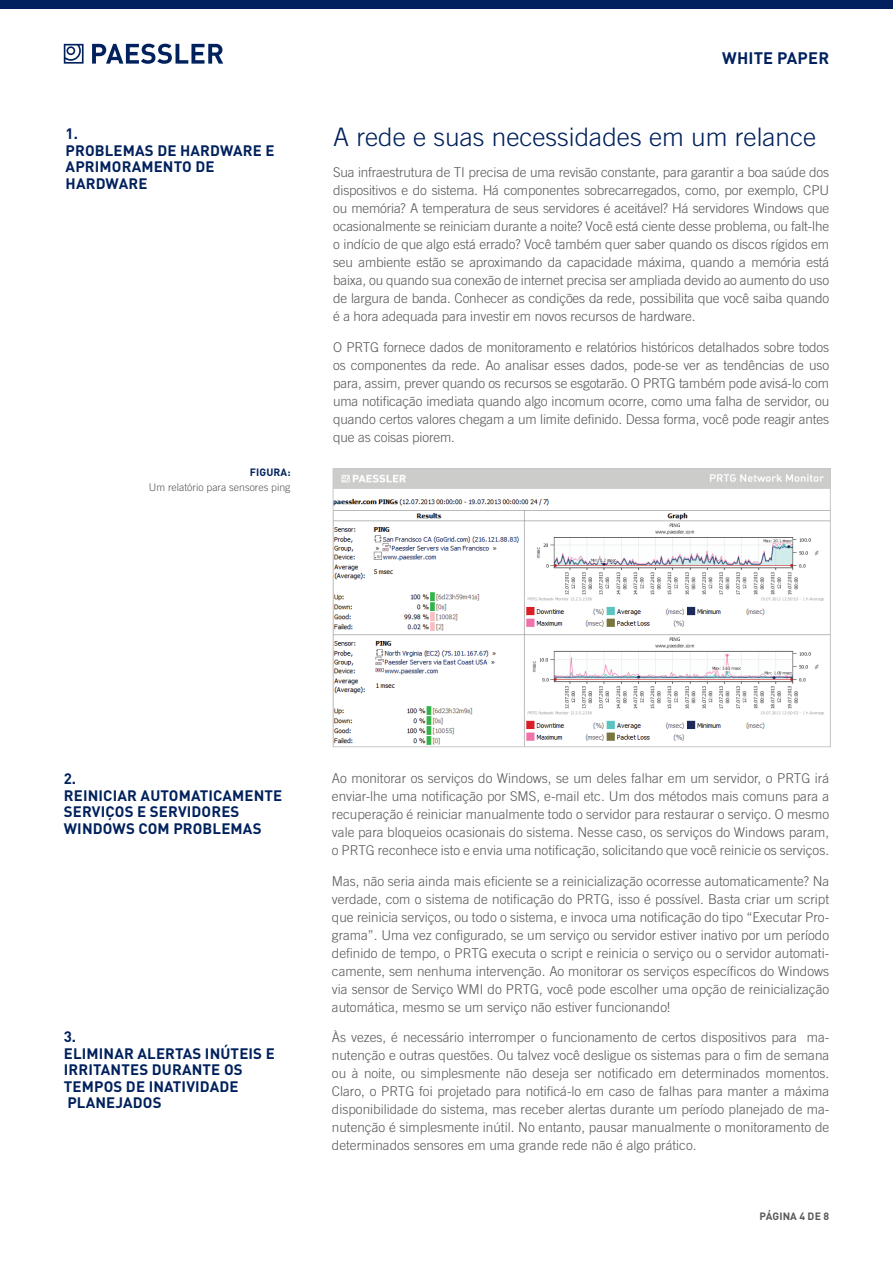
<style>
.page{position:relative;width:893px;height:1263px;background:#fff}
.page>*{position:absolute;margin:0;border:0;box-sizing:border-box;transform-origin:0 0}
.Überschrift_2{font:300 25.5px "Trade Gothic LT Std";color:#00215d}
.t1{font:700 16.5px "DINOT";letter-spacing:.01em;color:#00215d}
.Überschrift_3{font:700 15px/16.5px "DINOT";letter-spacing:.01em;color:#00215d}
.Fliesstext{font:300 13.5px/18px "Trade Gothic LT Std";color:#57585a;text-align:justify}
.Bildunterschrift{font:300 10.5px/15px "Trade Gothic LT Std";color:#57585a;text-align:right}
.t2{font:700 10.5px "DINOT";letter-spacing:.01em;color:#57585a}
.s1{font-family:"DINOT";font-weight:700;color:#00215d}
</style>
<div class="page">
<div style="left:223px;top:0;width:223px;height:9px;background:#00215d"></div>
<div style="left:0;top:0;width:223px;height:9px;background:#00215d"></div>
<div style="left:446px;top:0;width:224px;height:9px;background:#00215d"></div>
<div style="left:670px;top:0;width:223px;height:9px;background:#00215d"></div>
<svg style="left:64px;top:44px;width:20px;height:20px"></svg>
<svg style="left:92px;top:44px;width:131px;height:20px"></svg>
<img style="left:335px;top:470px;width:494px;height:275px">
<div style="left:333px;top:468px;width:498px;height:279px;border:1px solid #c7c8ca"></div>
<p class="Überschrift_3" style="left:66px;top:125px;width:211px">1.<br>PROBLEMAS DE HARDWARE E<br>APRIMORAMENTO DE<br>HARDWARE</p>
<p class="Bildunterschrift" style="left:149px;top:464px;width:143px"><span class="s1">FIGURA:<br></span>Um relatório para sensores ping</p>
<p class="t1" style="left:722px;top:47px;width:108px">WHITE PAPER</p>
<p class="Überschrift_2" style="left:333px;top:122px;width:485px">A rede e suas necessidades em um relance</p>
<p class="Fliesstext" style="left:333px;top:163px;width:498px">Sua infraestrutura de TI precisa de uma revisão constante, para garantir a boa saúde dos dispositivos e do sistema. Há componentes sobrecarregados, como, por exemplo, CPU ou memória? A temperatura de seus servidores é aceitável? Há servidores Windows que ocasionalmente se reiniciam durante a noite? Você está ciente desse problema, ou falt-lhe o indício de que algo está errado? Você também quer saber quando os discos rígidos em seu ambiente estão se aproximando da capacidade máxima, quando a memória está baixa, ou quando sua conexão de internet precisa ser ampliada devido ao aumento do uso de largura de banda. Conhecer as condições da rede, possibilita que você saiba quando é a hora adequada para investir em novos recursos de hardware.</p>
<p class="Fliesstext" style="left:333px;top:338px;width:498px">O PRTG fornece dados de monitoramento e relatórios históricos detalhados sobre todos os componentes da rede. Ao analisar esses dados, pode-se ver as tendências de uso para, assim, prever quando os recursos se esgotarão. O PRTG também pode avisá-lo com uma notificação imediata quando algo incomum ocorre, como uma falha de servidor, ou quando certos valores chegam a um limite definido. Dessa forma, você pode reagir antes que as coisas piorem.</p>
<p class="Überschrift_3" style="left:64px;top:770px;width:220px">2.<br>REINICIAR AUTOMATICAMENTE<br>SERVIÇOS E SERVIDORES<br>WINDOWS COM PROBLEMAS</p>
<p class="Überschrift_3" style="left:64px;top:1028px;width:213px">3.<br>ELIMINAR ALERTAS INÚTEIS E<br>IRRITANTES DURANTE OS<br>TEMPOS DE INATIVIDADE<br>PLANEJADOS</p>
<p class="Fliesstext" style="left:332px;top:769px;width:499px">Ao monitorar os serviços do Windows, se um deles falhar em um servidor, o PRTG irá enviar-lhe uma notificação por SMS, e-mail etc. Um dos métodos mais comuns para a recuperação é reiniciar manualmente todo o servidor para restaurar o serviço. O mesmo vale para bloqueios ocasionais do sistema. Nesse caso, os serviços do Windows param, o PRTG reconhece isto e envia uma notificação, solicitando que você reinicie os serviços.</p>
<p class="Fliesstext" style="left:332px;top:871px;width:499px">Mas, não seria ainda mais eficiente se a reinicialização ocorresse automaticamente? Na verdade, com o sistema de notificação do PRTG, isso é possível. Basta criar um script que reinicia serviços, ou todo o sistema, e invoca uma notificação do tipo “Executar Pro&shy;grama”. Uma vez configurado, se um serviço ou servidor estiver inativo por um período definido de tempo, o PRTG executa o script e reinicia o serviço ou o servidor automati&shy;camente, sem nenhuma intervenção. Ao monitorar os serviços específicos do Windows via sensor de Serviço WMI do PRTG, você pode escolher uma opção de reinicialização automática, mesmo se um serviço não estiver funcionando!</p>
<p class="Fliesstext" style="left:332px;top:1028px;width:499px">Às vezes, é necessário interromper o funcionamento de certos dispositivos para ma&shy;nutenção e outras questões. Ou talvez você desligue os sistemas para o fim de semana ou à noite, ou simplesmente não deseja ser notificado em determinados momentos.<br>Claro, o PRTG foi projetado para notificá-lo em caso de falhas para manter a máxima disponibilidade do sistema, mas receber alertas durante um período planejado de ma&shy;nutenção é simplesmente inútil. No entanto, pausar manualmente o monitoramento de determinados sensores em uma grande rede não é algo prático.</p>
<p class="t2" style="left:760px;top:1210px;width:71px">PÁGINA 4 DE 8</p>
</div>
